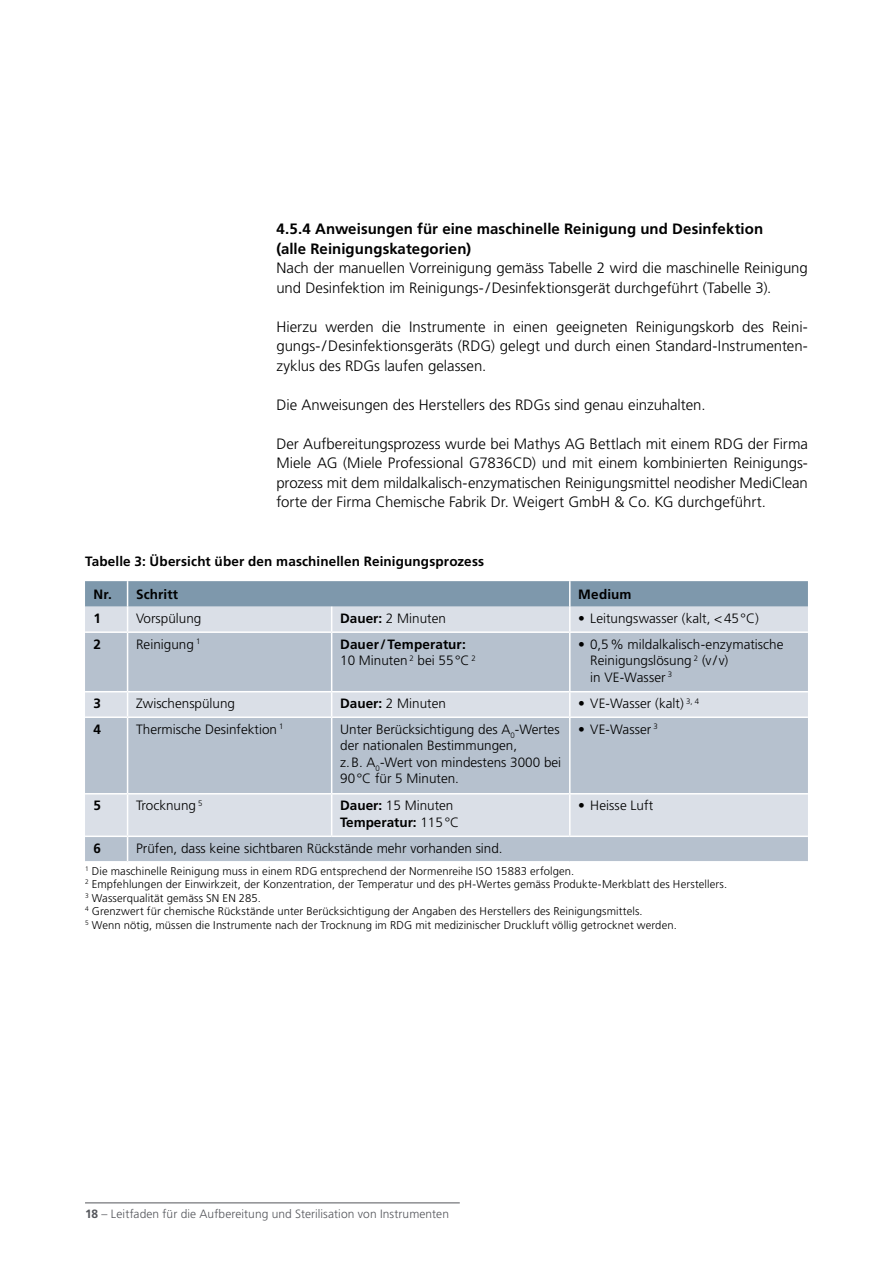
<style>
.page{position:relative;width:893px;height:1263px;background:#fff}
.page>*{position:absolute;margin:0;border:0;box-sizing:border-box;transform-origin:0 0}
.t1{font:300 15px/19.5px "Frutiger LT Pro";letter-spacing:-.005em;color:#000;text-align:justify}
.t2{font:700 15px/19.5px "Frutiger LT Pro";letter-spacing:.005em;color:#000}
.t3{font:300 13.5px/16.5px "Frutiger LT Pro";color:#000}
.t4{font:700 13.5px/16.5px "Frutiger LT Pro";letter-spacing:.01em;color:#000}
.t5{font:300 12px "Frutiger LT Pro";letter-spacing:.005em;color:#54565b}
.t6{font:300 11.25px/13.5px "Frutiger LT Pro";letter-spacing:.01em;color:#000}
.s1{font-weight:700}
.s2{font-weight:300}
</style>
<div class="page">
<hr style="left:85px;top:1202px;width:375px;height:1px;background:#54565b">
<svg style="left:85px;top:633px;width:723px;height:228px;background:#c0cad5"></svg>
<hr style="left:85px;top:691px;width:43px;height:1px;background:#fff">
<hr style="left:128px;top:691px;width:204px;height:1px;background:#fff">
<hr style="left:332px;top:691px;width:238px;height:1px;background:#fff">
<hr style="left:570px;top:691px;width:238px;height:1px;background:#fff">
<hr style="left:85px;top:716px;width:43px;height:2px;background:#fff">
<hr style="left:128px;top:716px;width:204px;height:2px;background:#fff">
<hr style="left:332px;top:716px;width:238px;height:2px;background:#fff">
<hr style="left:570px;top:716px;width:238px;height:2px;background:#fff">
<hr style="left:85px;top:793px;width:43px;height:1px;background:#fff">
<hr style="left:128px;top:793px;width:204px;height:1px;background:#fff">
<hr style="left:332px;top:793px;width:238px;height:1px;background:#fff">
<hr style="left:570px;top:793px;width:238px;height:1px;background:#fff">
<hr style="left:85px;top:835px;width:43px;height:2px;background:#fff">
<hr style="left:128px;top:835px;width:204px;height:2px;background:#fff">
<hr style="left:332px;top:835px;width:238px;height:2px;background:#fff">
<hr style="left:570px;top:835px;width:238px;height:2px;background:#fff">
<hr style="left:127px;top:633px;width:1px;height:58px;background:#fff">
<hr style="left:331px;top:633px;width:1px;height:58px;background:#fff">
<hr style="left:569px;top:633px;width:2px;height:58px;background:#fff">
<svg style="left:127px;top:692px;width:1px;height:24px"></svg>
<svg style="left:331px;top:692px;width:1px;height:24px"></svg>
<hr style="left:569px;top:692px;width:2px;height:24px;background:#fff">
<hr style="left:127px;top:718px;width:1px;height:75px;background:#fff">
<hr style="left:331px;top:718px;width:1px;height:75px;background:#fff">
<hr style="left:569px;top:718px;width:2px;height:75px;background:#fff">
<hr style="left:127px;top:794px;width:1px;height:41px;background:#fff">
<hr style="left:331px;top:794px;width:1px;height:41px;background:#fff">
<hr style="left:569px;top:794px;width:2px;height:41px;background:#fff">
<svg style="left:127px;top:837px;width:1px;height:24px"></svg>
<svg style="left:85px;top:581px;width:723px;height:50px;background:#acbbc9"></svg>
<hr style="left:569px;top:581px;width:2px;height:26px;background:#fff">
<p class="t2" style="left:276px;top:219px;width:488px">4.5.4 Anweisungen für eine maschinelle Reinigung und Desinfektion (alle Reinigungskategorien)</p>
<p class="t1" style="left:276px;top:258px;width:533px">Nach der manuellen Vorreinigung gemäss Tabelle 2 wird die maschinelle Reinigung und Desinfektion im Reinigungs-/Desinfektionsgerät durchgeführt (Tabelle 3).</p>
<p class="t1" style="left:276px;top:317px;width:533px">Hierzu werden die Instrumente in einen geeigneten Reinigungskorb des Reini&shy;gungs-/Desinfektionsgeräts (RDG) gelegt und durch einen Standard-Instrumenten&shy;zyklus des RDGs laufen gelassen.</p>
<p class="t1" style="left:276px;top:395px;width:431px">Die Anweisungen des Herstellers des RDGs sind genau einzuhalten.</p>
<p class="t1" style="left:276px;top:434px;width:533px">Der Aufbereitungsprozess wurde bei Mathys AG Bettlach mit einem RDG der Firma Miele AG (Miele Professional G7836CD) und mit einem kombinierten Reinigungs&shy;prozess mit dem mildalkalisch-enzymatischen Reinigungsmittel neodisher MediClean forte der Firma Chemische Fabrik Dr. Weigert GmbH &amp; Co. KG durchgeführt.</p>
<p class="t4" style="left:85px;top:553px;width:401px">Tabelle 3: Übersicht über den maschinellen Reinigungsprozess</p>
<p class="t4" style="left:94px;top:586px;width:86px">Nr. Schritt</p>
<p class="t4" style="left:578px;top:586px;width:55px">Medium</p>
<p class="t4" style="left:94px;top:610px;width:9px">1</p>
<p class="t3" style="left:136px;top:610px;width:67px">Vorspülung</p>
<p class="t3" style="left:340px;top:610px;width:107px"><span class="s1">Dauer:</span> 2 Minuten</p>
<p class="t3" style="left:578px;top:610px;width:182px">• Leitungswasser (kalt, &lt;45°C)</p>
<p class="t4" style="left:94px;top:636px;width:9px">2</p>
<p class="t3" style="left:136px;top:636px;width:66px">Reinigung <sup>1</sup></p>
<p class="t4" style="left:340px;top:636px;width:137px">Dauer/Temperatur:<br><span class="s2">10 Minuten</span> <sup>2</sup> <span class="s2">bei 55°C</span> <sup>2</sup></p>
<p class="t3" style="left:590px;top:636px;width:195px;text-indent:-12px">• 0,5% mildalkalisch-enzymatische<br>Reinigungslösung <sup>2</sup> (v / v)<br>in VE-Wasser <sup>3</sup></p>
<p class="t4" style="left:94px;top:695px;width:9px">3</p>
<p class="t3" style="left:136px;top:695px;width:101px">Zwischenspülung</p>
<p class="t3" style="left:340px;top:695px;width:107px"><span class="s1">Dauer:</span> 2 Minuten</p>
<p class="t3" style="left:578px;top:695px;width:122px">• VE-Wasser (kalt) <sup>3,</sup> <sup>4</sup></p>
<p class="t4" style="left:94px;top:721px;width:9px">4</p>
<p class="t3" style="left:136px;top:721px;width:149px">Thermische Desinfektion <sup>1</sup></p>
<p class="t3" style="left:340px;top:721px;width:223px">Unter Berücksichtigung des A<sub>0</sub>-Wertes der nationalen Bestimmungen,<br>z.B. A<sub>0</sub>-Wert von mindestens 3000 bei<br>90°C für 5 Minuten.</p>
<p class="t3" style="left:578px;top:721px;width:81px">• VE-Wasser <sup>3</sup></p>
<p class="t4" style="left:94px;top:797px;width:9px">5</p>
<p class="t3" style="left:136px;top:797px;width:68px">Trocknung <sup>5</sup></p>
<p class="t4" style="left:340px;top:797px;width:120px">Dauer: <span class="s2">15 Minuten<br></span>Temperatur: <span class="s2">115°C</span></p>
<p class="t3" style="left:578px;top:797px;width:77px">• Heisse Luft</p>
<p class="t4" style="left:94px;top:840px;width:9px">6</p>
<p class="t3" style="left:136px;top:840px;width:368px">Prüfen, dass keine sichtbaren Rückstände mehr vorhanden sind.</p>
<p class="t6" style="left:85px;top:864px;width:644px"><sup>1</sup> Die maschinelle Reinigung muss in einem RDG entsprechend der Normenreihe ISO 15883 erfolgen.<br><sup>2</sup> Empfehlungen der Einwirkzeit, der Konzentration, der Temperatur und des pH-Wertes gemäss Produkte-Merkblatt des Herstellers.<br><sup>3</sup> Wasserqualität gemäss SN EN 285.<br><sup>4</sup> Grenzwert für chemische Rückstände unter Berücksichtigung der Angaben des Herstellers des Reinigungsmittels.<br><sup>5</sup> Wenn nötig, müssen die Instrumente nach der Trocknung im RDG mit medizinischer Druckluft völlig getrocknet werden.</p>
<p class="t5" style="left:85px;top:1207px;width:365px"><span class="s1">18</span> – Leitfaden für die Aufbereitung und Sterilisation von Instrumenten</p>
</div>
